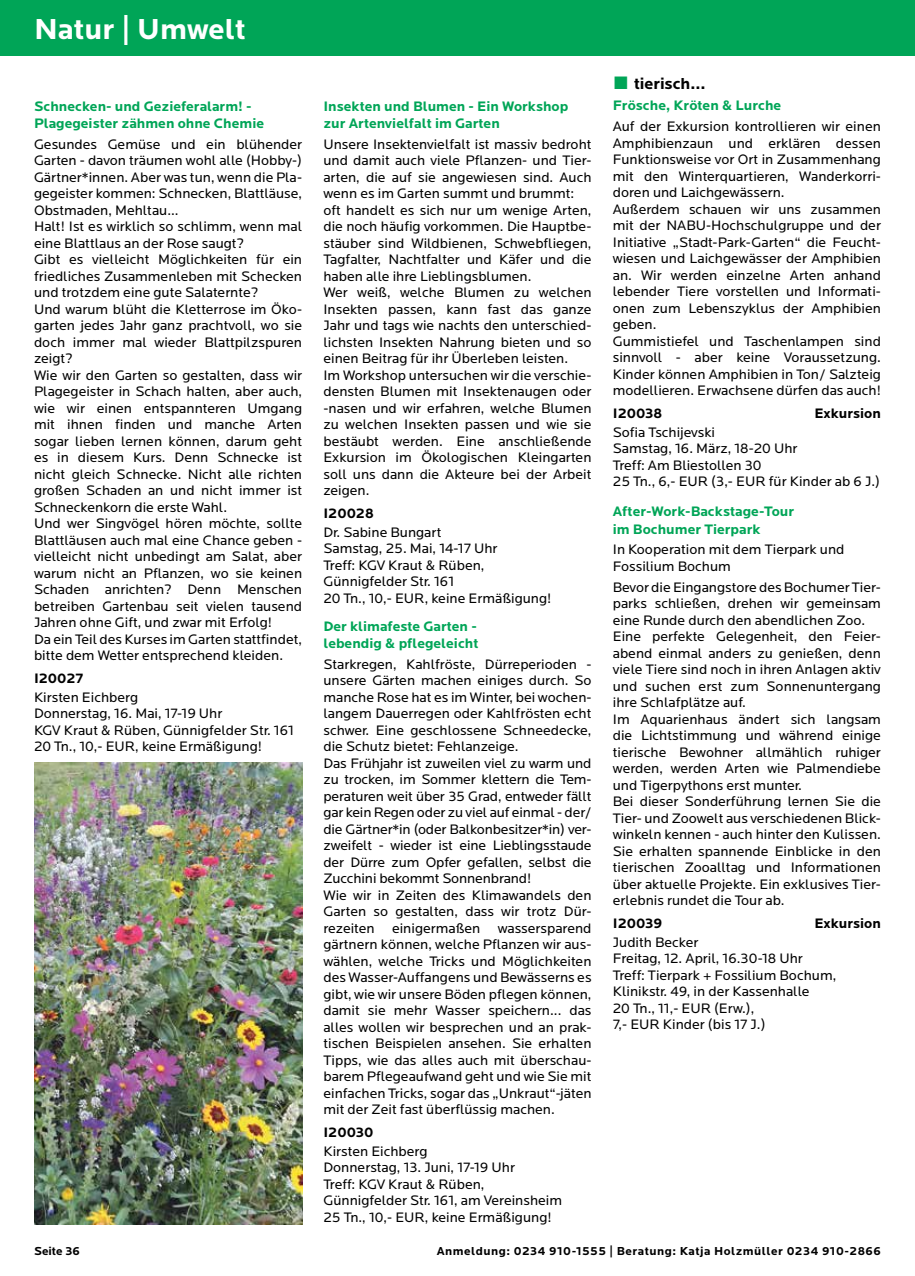
<style>
.page{position:relative;width:915px;height:1276px;background:#fff}
.page>*{position:absolute;margin:0;border:0;box-sizing:border-box;transform-origin:0 0}
.t1{font:700 30px "Locator";color:#fff}
.t2{font:700 16.5px "Locator";letter-spacing:-.005em;color:#000}
.t3{font:14.25px/16.5px "Locator";color:#000}
.t4{font:700 14.25px/17.2px "Locator";color:#00a557}
.t5{font:700 14.25px "Locator";color:#000}
.t6{font:700 12px "Locator";letter-spacing:.04em;color:#000}
.s1{font-family:"Arial";font-weight:400;font-size:27px;color:#00a557}
</style>
<div class="page">
<div style="left:0;top:0;width:914px;height:55px;background:#00a557"></div>
<img style="left:34px;top:762px;width:268px;height:463px">
<h1 class="t1" style="left:34px;top:12px;width:213px">Natur | Umwelt</h1>
<p class="t4" style="left:34px;top:98px;width:231px">Schnecken- und Gezieferalarm! -<br>Plagegeister zähmen ohne Chemie</p>
<p class="t3" style="left:34px;top:136px;width:269px">Gesundes Gemüse und ein blühender Garten - davon träumen wohl alle (Hobby-)<br>Gärtner*innen. Aber was tun, wenn die Pla&shy;gegeister kommen: Schnecken, Blattläuse, Obstmaden, Mehltau...<br>Halt! Ist es wirklich so schlimm, wenn mal eine Blattlaus an der Rose saugt?<br>Gibt es vielleicht Möglichkeiten für ein friedliches Zusammenleben mit Schecken und trotzdem eine gute Salaternte?<br>Und warum blüht die Kletterrose im Öko&shy;garten jedes Jahr ganz prachtvoll, wo sie doch immer mal wieder Blattpilzspuren zeigt?<br>Wie wir den Garten so gestalten, dass wir Plagegeister in Schach halten, aber auch, wie wir einen entspannteren Umgang mit ihnen finden und manche Arten sogar lieben lernen können, darum geht es in diesem Kurs. Denn Schnecke ist nicht gleich Schnecke. Nicht alle richten großen Schaden an und nicht immer ist Schneckenkorn die erste Wahl.<br>Und wer Singvögel hören möchte, sollte Blattläusen auch mal eine Chance geben - vielleicht nicht unbedingt am Salat, aber warum nicht an Pflanzen, wo sie keinen Schaden anrichten? Denn Menschen betreiben Gartenbau seit vielen tausend Jahren ohne Gift, und zwar mit Erfolg!<br>Da ein Teil des Kurses im Garten stattfindet, bitte dem Wetter entsprechend kleiden.</p>
<p class="t5" style="left:34px;top:670px;width:51px">I20027</p>
<p class="t3" style="left:34px;top:689px;width:261px">Kirsten Eichberg<br>Donnerstag, 16. Mai, 17-19 Uhr<br>KGV Kraut &amp; Rüben, Günnigfelder Str. 161<br>20 Tn., 10,- EUR, keine Ermäßigung!</p>
<p class="t6" style="left:34px;top:1244px;width:47px">Seite 36</p>
<p class="t4" style="left:323px;top:98px;width:246px">Insekten und Blumen - Ein Workshop zur Artenvielfalt im Garten</p>
<p class="t3" style="left:323px;top:136px;width:269px">Unsere Insektenvielfalt ist massiv bedroht und damit auch viele Pflanzen- und Tier&shy;arten, die auf sie angewiesen sind. Auch wenn es im Garten summt und brummt: oft handelt es sich nur um wenige Arten, die noch häufig vorkommen. Die Hauptbe&shy;stäuber sind Wildbienen, Schwebfliegen, Tagfalter, Nachtfalter und Käfer und die haben alle ihre Lieblingsblumen.<br>Wer weiß, welche Blumen zu welchen Insekten passen, kann fast das ganze Jahr und tags wie nachts den unterschied&shy;lichsten Insekten Nahrung bieten und so einen Beitrag für ihr Überleben leisten.<br>Im Workshop untersuchen wir die verschie&shy;densten Blumen mit Insektenaugen oder -nasen und wir erfahren, welche Blumen zu welchen Insekten passen und wie sie bestäubt werden. Eine anschließende Exkursion im Ökologischen Kleingarten soll uns dann die Akteure bei der Arbeit zeigen.</p>
<p class="t5" style="left:323px;top:505px;width:52px">I20028</p>
<p class="t3" style="left:323px;top:524px;width:229px">Dr. Sabine Bungart<br>Samstag, 25. Mai, 14-17 Uhr<br>Treff: KGV Kraut &amp; Rüben,<br>Günnigfelder Str. 161<br>20 Tn., 10,- EUR, keine Ermäßigung!</p>
<p class="t4" style="left:323px;top:618px;width:157px">Der klimafeste Garten - lebendig &amp; pflegeleicht</p>
<p class="t3" style="left:323px;top:656px;width:269px">Starkregen, Kahlfröste, Dürreperioden - unsere Gärten machen einiges durch. So manche Rose hat es im Winter, bei wochen&shy;langem Dauerregen oder Kahlfrösten echt schwer. Eine geschlossene Schneedecke, die Schutz bietet: Fehlanzeige.<br>Das Frühjahr ist zuweilen viel zu warm und zu trocken, im Sommer klettern die Tem&shy;peraturen weit über 35 Grad, entweder fällt gar kein Regen oder zu viel auf einmal - der/ die Gärtner*in (oder Balkonbesitzer*in) ver&shy;zweifelt - wieder ist eine Lieblingsstaude der Dürre zum Opfer gefallen, selbst die Zucchini bekommt Sonnenbrand!<br>Wie wir in Zeiten des Klimawandels den Garten so gestalten, dass wir trotz Dür&shy;rezeiten einigermaßen wassersparend gärtnern können, welche Pflanzen wir aus&shy;wählen, welche Tricks und Möglichkeiten des Wasser-Auffangens und Bewässerns es gibt, wie wir unsere Böden pflegen können, damit sie mehr Wasser speichern... das alles wollen wir besprechen und an prak&shy;tischen Beispielen ansehen. Sie erhalten Tipps, wie das alles auch mit überschau&shy;barem Pflegeaufwand geht und wie Sie mit einfachen Tricks, sogar das „Unkraut“-jäten mit der Zeit fast überflüssig machen.</p>
<p class="t5" style="left:323px;top:1124px;width:52px">I20030</p>
<p class="t3" style="left:323px;top:1143px;width:240px">Kirsten Eichberg<br>Donnerstag, 13. Juni, 17-19 Uhr<br>Treff: KGV Kraut &amp; Rüben,<br>Günnigfelder Str. 161, am Vereinsheim<br>25 Tn., 10,- EUR, keine Ermäßigung!</p>
<p class="t2" style="left:612px;top:74px;width:94px"><span class="s1">■</span> tierisch…</p>
<p class="t4" style="left:612px;top:97px;width:170px">Frösche, Kröten &amp; Lurche</p>
<p class="t3" style="left:612px;top:119px;width:269px">Auf der Exkursion kontrollieren wir einen Amphibienzaun und erklären dessen Funktionsweise vor Ort in Zusammenhang mit den Winterquartieren, Wanderkorri&shy;doren und Laichgewässern.<br>Außerdem schauen wir uns zusammen mit der NABU-Hochschulgruppe und der Initiative „Stadt-Park-Garten“ die Feucht&shy;wiesen und Laichgewässer der Amphibien an. Wir werden einzelne Arten anhand lebender Tiere vorstellen und Informati&shy;onen zum Lebenszyklus der Amphibien geben.<br>Gummistiefel und Taschenlampen sind sinnvoll - aber keine Voraussetzung.<br>Kinder können Amphibien in Ton/ Salzteig modellieren. Erwachsene dürfen das auch!</p>
<p class="t5" style="left:612px;top:405px;width:51px">I20038</p>
<p class="t5" style="left:814px;top:405px;width:68px">Exkursion</p>
<p class="t3" style="left:612px;top:424px;width:269px">Sofia Tschijevski<br>Samstag, 16. März, 18-20 Uhr<br>Treff: Am Bliestollen 30<br>25 Tn., 6,- EUR (3,- EUR für Kinder ab 6 J.)</p>
<p class="t4" style="left:612px;top:503px;width:183px">After-Work-Backstage-Tour im Bochumer Tierpark</p>
<p class="t3" style="left:612px;top:542px;width:233px">In Kooperation mit dem Tierpark und<br>Fossilium Bochum</p>
<p class="t3" style="left:612px;top:579px;width:269px">Bevor die Eingangstore des Bochumer Tier&shy;parks schließen, drehen wir gemeinsam eine Runde durch den abendlichen Zoo.<br>Eine perfekte Gelegenheit, den Feier&shy;abend einmal anders zu genießen, denn viele Tiere sind noch in ihren Anlagen aktiv und suchen erst zum Sonnenuntergang ihre Schlafplätze auf.<br>Im Aquarienhaus ändert sich langsam die Lichtstimmung und während einige tierische Bewohner allmählich ruhiger werden, werden Arten wie Palmendiebe und Tigerpythons erst munter.<br>Bei dieser Sonderführung lernen Sie die Tier- und Zoowelt aus verschiedenen Blick&shy;winkeln kennen - auch hinter den Kulissen.<br>Sie erhalten spannende Einblicke in den tierischen Zooalltag und Informationen über aktuelle Projekte. Ein exklusives Tier&shy;erlebnis rundet die Tour ab.</p>
<p class="t5" style="left:612px;top:915px;width:51px">I20039</p>
<p class="t5" style="left:814px;top:915px;width:68px">Exkursion</p>
<p class="t3" style="left:612px;top:934px;width:225px">Judith Becker<br>Freitag, 12. April, 16.30-18 Uhr<br>Treff: Tierpark + Fossilium Bochum,<br>Klinikstr. 49, in der Kassenhalle<br>20 Tn., 11,- EUR (Erw.),<br>7,- EUR Kinder (bis 17 J.)</p>
<p class="t6" style="left:436px;top:1244px;width:445px">Anmeldung: 0234 910-1555 | Beratung: Katja Holzmüller 0234 910-2866</p>
</div>
